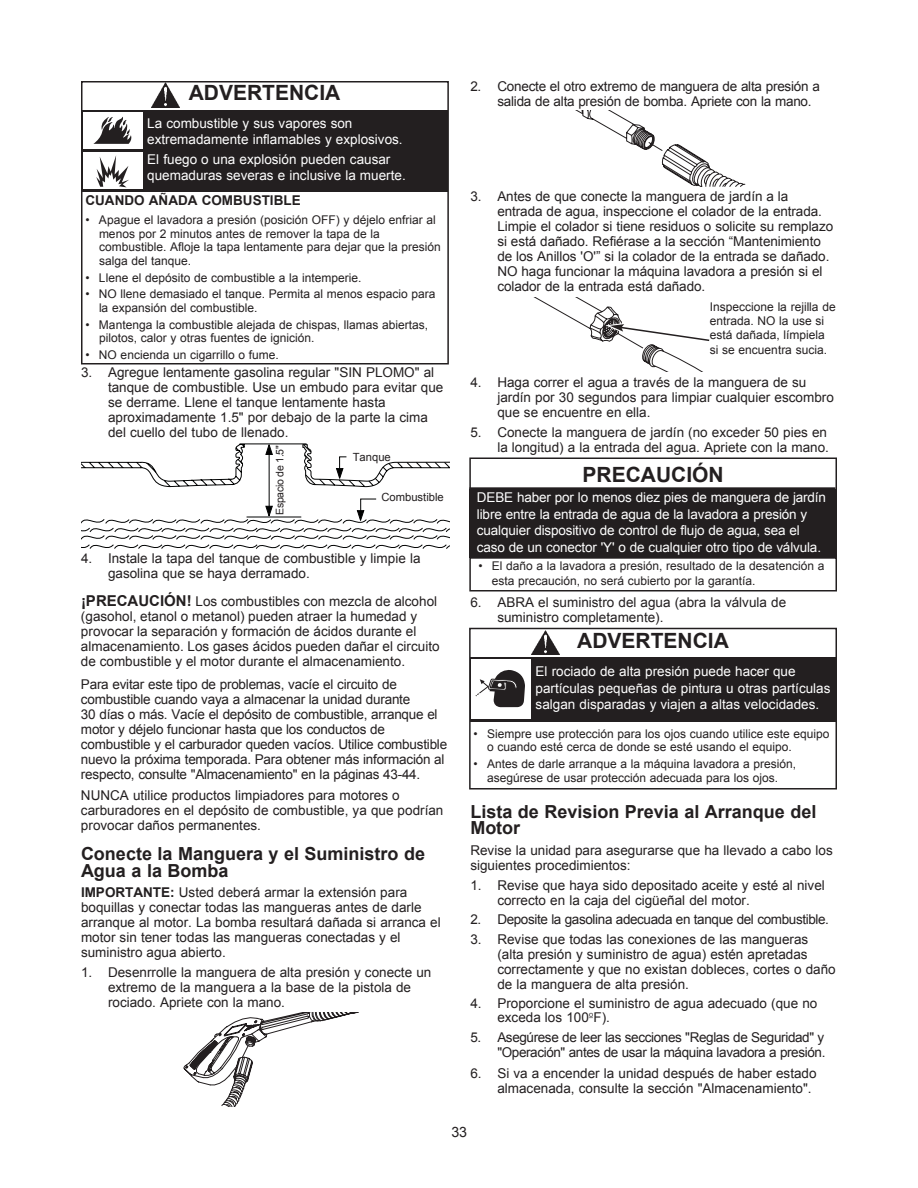
<style>
.page{position:relative;width:918px;height:1188px;background:#fff}
.page>*{position:absolute;margin:0;border:0;box-sizing:border-box;transform-origin:0 0}
.t1{font:700 21px "Arial";color:#231f20}
.t2{font:700 18px/16.5px "Arial";color:#231f20}
.t3{font:14.25px "Arial";color:#231f20}
.t4{font:13.5px/15px "Arial";color:#231f20}
.t5{font:13.5px/16.5px "Arial";color:#fff}
.t6{font:13.5px/15px "Arial";letter-spacing:-.03em;color:#231f20;text-align:right}
.t7{font:700 13.5px "Arial";color:#231f20}
.t8{font:12px/13.5px "Arial";color:#231f20}
.t9{font:11.25px "Arial";color:#231f20}
.t10{font:10.5px "Arial";letter-spacing:-.03em;color:#231f20}
.s1{font-weight:700;font-size:15px}
.s2{font-weight:700}
.s3{font-family:"Eurostile Extended Roman DTC"}
</style>
<div class="page">
<svg style="left:183px;top:1012px;width:176px;height:95px"></svg>
<svg style="left:575px;top:110px;width:171px;height:77px"></svg>
<svg style="left:535px;top:298px;width:175px;height:74px"></svg>
<svg style="left:81px;top:443px;width:368px;height:105px"></svg>
<div style="left:469px;top:457px;width:368px;height:35px;border:2px solid #231f20"></div>
<div style="left:469px;top:557px;width:368px;height:35px;border:2px solid #231f20"></div>
<div style="left:469px;top:489px;width:368px;height:69px;background:#231f20"></div>
<hr style="left:469px;top:487px;width:366px;height:3px;background:#231f20">
<div style="left:469px;top:628px;width:368px;height:162px;border:2px solid #231f20"></div>
<div style="left:470px;top:657px;width:366px;height:65px;background:#231f20"></div>
<img style="left:531px;top:630px;width:28px;height:25px">
<div style="left:472px;top:659px;width:59px;height:60px;background:#fff"></div>
<svg style="left:476px;top:670px;width:49px;height:37px"></svg>
<div style="left:81px;top:81px;width:368px;height:283px;border:2px solid #231f20"></div>
<div style="left:82px;top:110px;width:366px;height:81px;background:#231f20"></div>
<img style="left:152px;top:83px;width:28px;height:24px">
<div style="left:83px;top:113px;width:60px;height:36px;background:#fff"></div>
<svg style="left:93px;top:117px;width:38px;height:27px"></svg>
<div style="left:83px;top:152px;width:60px;height:37px;background:#fff"></div>
<svg style="left:96px;top:155px;width:33px;height:32px"></svg>
<h1 class="t1" style="left:189px;top:81px;width:153px">ADVERTENCIA</h1>
<p class="t5" style="left:147px;top:115px;width:257px">La combustible y sus vapores son extremadamente inflamables y explosivos.</p>
<p class="t5" style="left:147px;top:151px;width:260px">El fuego o una explosión pueden causar quemaduras severas e inclusive la muerte.</p>
<p class="t7" style="left:86px;top:193px;width:217px">CUANDO AÑADA COMBUSTIBLE</p>
<p class="t8" style="left:99px;top:213px;width:343px;text-indent:-14px">• Apague el lavadora a presión (posición OFF) y déjelo enfriar al menos por 2 minutos antes de remover la tapa de la combustible. Afloje la tapa lentamente para dejar que la presión salga del tanque.</p>
<p class="t8" style="left:86px;top:271px;width:277px">• Llene el depósito de combustible a la intemperie.</p>
<p class="t8" style="left:99px;top:287px;width:338px;text-indent:-14px">• NO llene demasiado el tanque. Permita al menos espacio para la expansión del combustible.</p>
<p class="t8" style="left:99px;top:318px;width:331px;text-indent:-14px">• Mantenga la combustible alejada de chispas, llamas abiertas, pilotos, calor y otras fuentes de ignición.</p>
<p class="t8" style="left:86px;top:348px;width:195px">• NO encienda un cigarrillo o fume.</p>
<p class="t4" style="left:108px;top:365px;width:337px;text-indent:-27px">3. Agregue lentamente gasolina regular "SIN PLOMO" al tanque de combustible. Use un embudo para evitar que se derrame. Llene el tanque lentamente hasta aproximadamente 1.5" por debajo de la parte la cima del cuello del tubo de llenado.</p>
<p class="t10" style="left:274px;top:515px;width:71px;rotate:-90deg">Espacio de 1.5"</p>
<p class="t9" style="left:353px;top:450px;width:40px">Tanque</p>
<p class="t9" style="left:381px;top:491px;width:64px">Combustible</p>
<p class="t4" style="left:108px;top:551px;width:314px;text-indent:-27px">4. Instale la tapa del tanque de combustible y limpie la gasolina que se haya derramado.</p>
<p class="t4" style="left:81px;top:594px;width:360px"><span class="s1">¡PRECAUCIÓN!</span> Los combustibles con mezcla de alcohol (gasohol, etanol o metanol) pueden atraer la humedad y provocar la separación y formación de ácidos durante el almacenamiento. Los gases ácidos pueden dañar el circuito de combustible y el motor durante el almacenamiento.</p>
<p class="t4" style="left:81px;top:677px;width:368px">Para evitar este tipo de problemas, vacíe el circuito de combustible cuando vaya a almacenar la unidad durante<br>30 días o más. Vacíe el depósito de combustible, arranque el motor y déjelo funcionar hasta que los conductos de combustible y el carburador queden vacíos. Utilice combustible nuevo la próxima temporada. Para obtener más información al respecto, consulte "Almacenamiento" en la páginas 43-44.</p>
<p class="t4" style="left:81px;top:788px;width:364px">NUNCA utilice productos limpiadores para motores o carburadores en el depósito de combustible, ya que podrían provocar daños permanentes.</p>
<h2 class="t2" style="left:81px;top:846px;width:346px">Conecte la Manguera y el Suministro de<br>Agua a la Bomba</h2>
<p class="t4" style="left:81px;top:885px;width:361px"><span class="s2">IMPORTANTE:</span> Usted deberá armar la extensión para boquillas y conectar todas las mangueras antes de darle arranque al motor. La bomba resultará dañada si arranca el motor sin tener todas las mangueras conectadas y el suministro agua abierto.</p>
<p class="t4" style="left:108px;top:965px;width:325px;text-indent:-27px">1. Desenrrolle la manguera de alta presión y conecte un extremo de la manguera a la base de la pistola de rociado. Apriete con la mano.</p>
<p class="t4" style="left:497px;top:79px;width:324px;text-indent:-27px">2. Conecte el otro extremo de manguera de alta presión a salida de alta presión de bomba. Apriete con la mano.</p>
<p class="t4" style="left:497px;top:189px;width:337px;text-indent:-27px">3. Antes de que conecte la manguera de jardín a la entrada de agua, inspeccione el colador de la entrada.<br>Limpie el colador si tiene residuos o solicite su remplazo si está dañado. Refiérase a la sección “Mantenimiento de los Anillos 'O'” si la colador de la entrada se dañado.<br>NO haga funcionar la máquina lavadora a presión si el colador de la entrada está dañado.</p>
<p class="t8" style="left:710px;top:299px;width:127px;line-height:14.4px">Inspeccione la rejilla de entrada. NO la use si está dañada, límpiela si se encuentra sucia.</p>
<p class="t4" style="left:497px;top:374px;width:338px;text-indent:-27px">4. Haga correr el agua a través de la manguera de su jardín por 30 segundos para limpiar cualquier escombro que se encuentre en ella.</p>
<p class="t4" style="left:470px;top:425px;width:360px;text-align:right">5. Conecte la manguera de jardín (no exceder 50 pies en la longitud) a la entrada del agua. Apriete con la mano.</p>
<h1 class="t1" style="left:583px;top:463px;width:143px">PRECAUCIÓN</h1>
<p class="t5" style="left:477px;top:489px;width:351px">DEBE haber por lo menos diez pies de manguera de jardín libre entre la entrada de agua de la lavadora a presión y cualquier dispositivo de control de flujo de agua, sea el caso de un conector 'Y' o de cualquier otro tipo de válvula.</p>
<p class="t8" style="left:492px;top:559px;width:334px;line-height:14.4px;text-indent:-14px">• El daño a la lavadora a presión, resultado de la desatención a esta precaución, no será cubierto por la garantía.</p>
<p class="t4" style="left:497px;top:595px;width:290px;text-indent:-27px">6. ABRA el suministro del agua (abra la válvula de suministro completamente).</p>
<h1 class="t1" style="left:577px;top:629px;width:153px">ADVERTENCIA</h1>
<p class="t5" style="left:536px;top:663px;width:296px">El rociado de alta presión puede hacer que partículas pequeñas de pintura u otras partículas salgan disparadas y viajen a altas velocidades.</p>
<p class="t8" style="left:487px;top:727px;width:344px;text-indent:-14px">• Siempre use protección para los ojos cuando utilice este equipo o cuando esté cerca de donde se esté usando el equipo.</p>
<p class="t8" style="left:474px;top:757px;width:324px;text-align:center">• Antes de darle arranque a la máquina lavadora a presión, asegúrese de usar protección adecuada para los ojos.</p>
<h2 class="t2" style="left:470px;top:803px;width:348px">Lista de Revision Previa al Arranque del<br>Motor</h2>
<p class="t4" style="left:470px;top:843px;width:364px">Revise la unidad para asegurarse que ha llevado a cabo los siguientes procedimientos:</p>
<p class="t4" style="left:497px;top:878px;width:329px;text-indent:-27px">1. Revise que haya sido depositado aceite y esté al nivel correcto en la caja del cigüeñal del motor.</p>
<p class="t6" style="left:470px;top:912px;width:360px">2. Deposite la gasolina adecuada en tanque del combustible.</p>
<p class="t4" style="left:497px;top:932px;width:340px;text-indent:-27px">3. Revise que todas las conexiones de las mangueras (alta presión y suministro de agua) estén apretadas correctamente y que no existan dobleces, cortes o daño de la manguera de alta presión.</p>
<p class="t4" style="left:497px;top:997px;width:322px;line-height:13.5px;text-indent:-27px">4. Proporcione el suministro de agua adecuado (que no exceda los 100<span class="s3">º</span>F).</p>
<p class="t6" style="left:470px;top:1030px;width:357px">5. Asegúrese de leer las secciones "Reglas de Seguridad" y "Operación" antes de usar la máquina lavadora a presión.</p>
<p class="t4" style="left:497px;top:1065px;width:321px;text-indent:-27px">6. Si va a encender la unidad después de haber estado almacenada, consulte la sección "Almacenamiento".</p>
<p class="t3" style="left:451px;top:1124px;width:17px">33</p>
</div>
